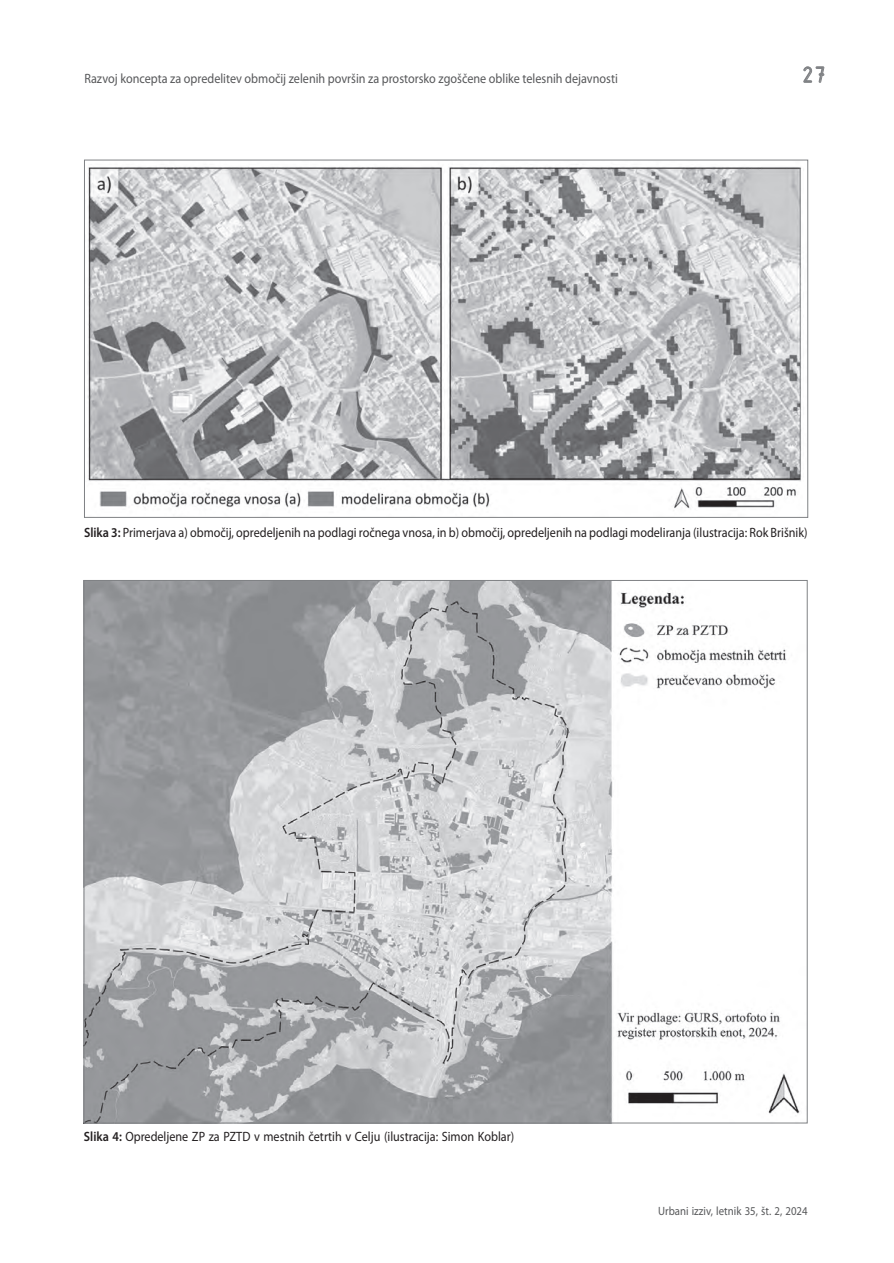
<style>
.page{position:relative;width:894px;height:1263px;background:#fff}
.page>*{position:absolute;margin:0;border:0;box-sizing:border-box;transform-origin:0 0}
.t1{font:24px "ISOCTEUR";color:#808285}
.t2{font:13.5px "Myriad Pro";color:#231f20;scale:.9 1}
.t3{font:13.5px "Myriad Pro";color:#57585a;scale:.9 1}
.t4{font:12px "Myriad Pro";color:#57585a;scale:.9 1}
.s1{font-weight:600}
</style>
<div class="page">
<svg style="left:803px;top:66px;width:21px;height:17px"></svg>
<img style="left:88px;top:164px;width:713px;height:345px">
<img style="left:86px;top:582px;width:714px;height:539px">
<p class="t3" style="left:84px;top:71px;width:594px">Razvoj koncepta za opredelitev območij zelenih površin za prostorsko zgoščene oblike telesnih dejavnosti</p>
<h1 class="t1" style="left:799px;top:59px;width:31px">27</h1>
<p class="t2" style="left:84px;top:525px;width:805px"><span class="s1">Slika 3:</span> Primerjava a) območij, opredeljenih na podlagi ročnega vnosa, in b) območij, opredeljenih na podlagi modeliranja (ilustracija: Rok Brišnik)</p>
<p class="t2" style="left:84px;top:1129px;width:479px"><span class="s1">Slika 4:</span> Opredeljene ZP za PZTD v mestnih četrtih v Celju (ilustracija: Simon Koblar)</p>
<p class="t4" style="left:658px;top:1204px;width:168px">Urbani izziv, letnik 35, št. 2, 2024</p>
</div>
